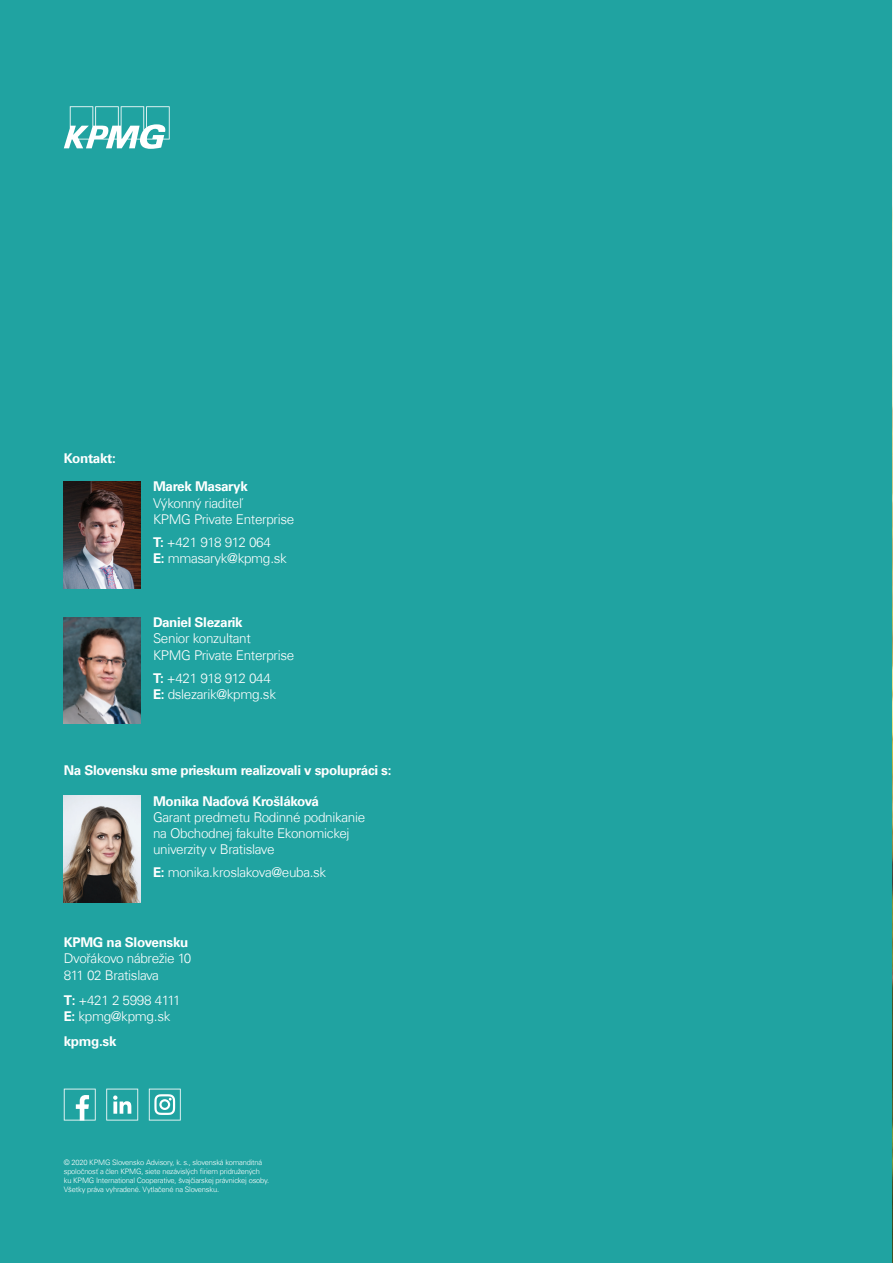
<style>
.page{position:relative;width:893px;height:1263px;background:#20a3a1}
.page>*{position:absolute;margin:0;border:0;box-sizing:border-box;transform-origin:0 0}
.t1{font:300 13.5px/16.2px "Universfor KPMG";letter-spacing:-.025em;color:#fff}
.t2{font:700 13.5px "Universfor KPMG";letter-spacing:-.025em;color:#fff}
.t3{font:300 7.5px/9px "Universfor KPMG";letter-spacing:-.025em;color:#fff}
.s1{font-weight:700}
</style>
<div class="page">
<svg style="left:149px;top:1089px;width:32px;height:31px"></svg>
<svg style="left:106px;top:1089px;width:32px;height:31px"></svg>
<svg style="left:64px;top:1089px;width:32px;height:31px"></svg>
<svg style="left:64px;top:106px;width:106px;height:43px"></svg>
<img style="left:892px;top:0;width:1px;height:1263px">
<img style="left:63px;top:482px;width:78px;height:106px">
<img style="left:63px;top:796px;width:78px;height:106px">
<img style="left:63px;top:617px;width:78px;height:107px">
<p class="t2" style="left:64px;top:450px;width:54px">Kontakt:</p>
<p class="t2" style="left:153px;top:479px;width:96px">Marek Masaryk</p>
<p class="t1" style="left:153px;top:495px;width:143px">Výkonný riaditeľ<br>KPMG Private Enterprise</p>
<p class="t1" style="left:153px;top:534px;width:135px"><span class="s1">T:</span> +421 918 912 064<br><span class="s1">E:</span> mmasaryk@kpmg.sk</p>
<p class="t2" style="left:153px;top:614px;width:91px">Daniel Slezarik</p>
<p class="t1" style="left:153px;top:630px;width:143px">Senior konzultant<br>KPMG Private Enterprise</p>
<p class="t1" style="left:153px;top:670px;width:125px"><span class="s1">T:</span> +421 918 912 044<br><span class="s1">E:</span> dslezarik@kpmg.sk</p>
<p class="t2" style="left:64px;top:762px;width:329px">Na Slovensku sme prieskum realizovali v spolupráci s:</p>
<p class="t2" style="left:153px;top:793px;width:167px">Monika Naďová Krošláková</p>
<p class="t1" style="left:153px;top:809px;width:214px">Garant predmetu Rodinné podnikanie na Obchodnej fakulte Ekonomickej univerzity v Bratislave</p>
<p class="t1" style="left:153px;top:864px;width:175px"><span class="s1">E:</span> monika.kroslakova@euba.sk</p>
<p class="t2" style="left:64px;top:934px;width:126px">KPMG na Slovensku</p>
<p class="t1" style="left:64px;top:950px;width:129px">Dvořákovo nábrežie 10<br>811 02 Bratislava</p>
<p class="t1" style="left:64px;top:992px;width:118px"><span class="s1">T:</span> +421 2 5998 4111<br><span class="s1">E:</span> kpmg@kpmg.sk</p>
<p class="t2" style="left:64px;top:1033px;width:54px">kpmg.sk</p>
<p class="t3" style="left:64px;top:1158px;width:207px">© 2020 KPMG Slovensko Advisory, k. s., slovenská komanditná spoločnosť a člen KPMG, siete nezávislých firiem pridružených ku KPMG International Cooperative, švajčiarskej právnickej osoby.<br>Všetky práva vyhradené. Vytlačené na Slovensku.</p>
</div>
